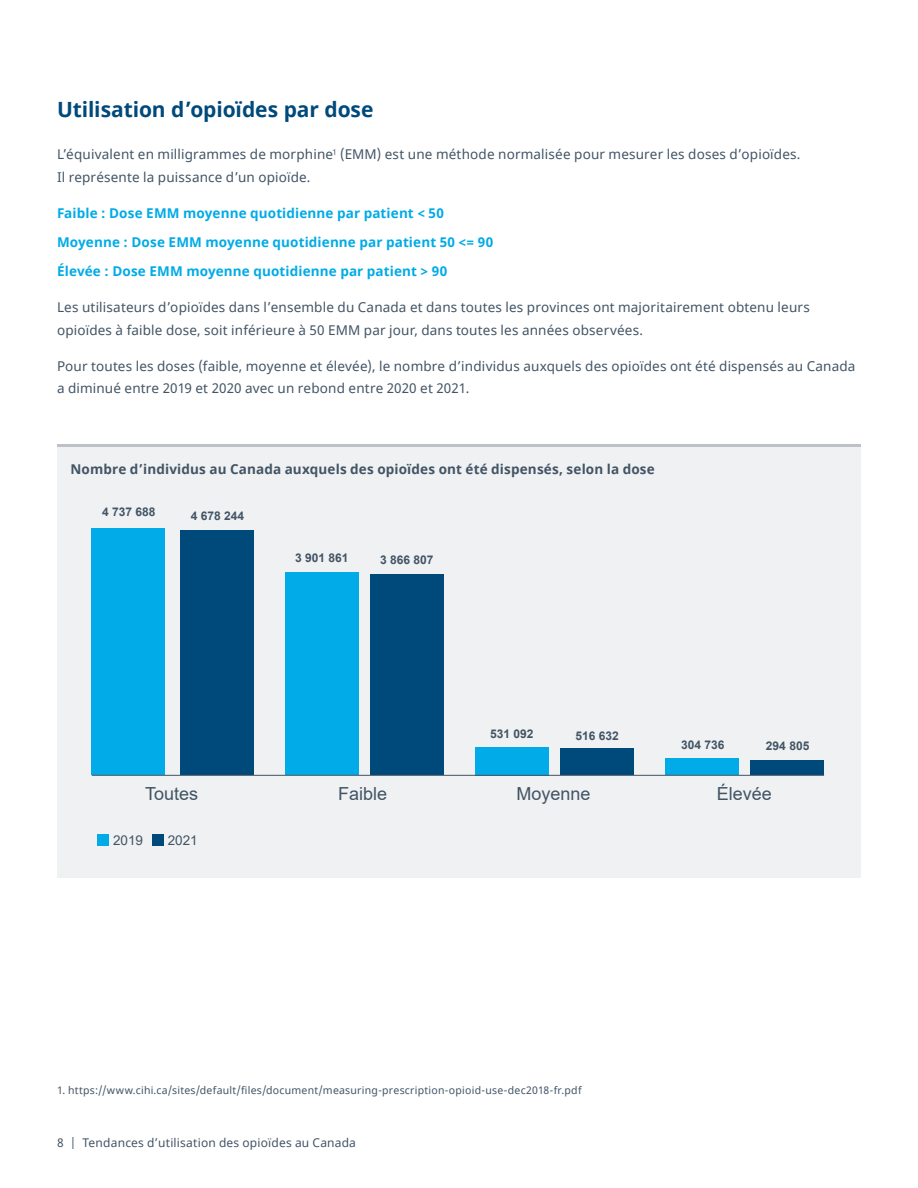
<style>
.page{position:relative;width:918px;height:1188px;background:#fff}
.page>*{position:absolute;margin:0;border:0;box-sizing:border-box;transform-origin:0 0}
.Section_heading{font:700 21px "Noto Sans";letter-spacing:-.005em;color:#00497b}
.t1{font:18px "Arial";color:#425465}
.t2{font:13.5px/22.5px "Noto Sans";letter-spacing:.01em;color:#425465}
.t3{font:700 13.5px "Noto Sans";letter-spacing:.01em;color:#00abe7}
.Chart_headline{font:700 13.5px "Noto Sans";letter-spacing:.01em;color:#425465}
.t4{font:13.5px "Arial";color:#425465}
.t5{font:700 12px "Arial";color:#425465}
.t6{font:12px "Noto Sans";letter-spacing:.015em;color:#425465}
.Body_copy_-_Space{font:10.5px "Noto Sans";letter-spacing:.025em;color:#425465}
</style>
<div class="page">
<div style="left:57px;top:444px;width:804px;height:434px;background:#f0f1f2"></div>
<hr style="left:57px;top:444px;width:804px;height:3px;background:#bfc1c8">
<div style="left:285px;top:573px;width:73px;height:202px;background:#00abe7"></div>
<div style="left:475px;top:747px;width:74px;height:28px;background:#00abe7"></div>
<div style="left:665px;top:759px;width:74px;height:16px;background:#00abe7"></div>
<div style="left:180px;top:530px;width:73px;height:245px;background:#00497b"></div>
<div style="left:370px;top:574px;width:74px;height:201px;background:#00497b"></div>
<div style="left:560px;top:749px;width:74px;height:26px;background:#00497b"></div>
<div style="left:751px;top:761px;width:73px;height:14px;background:#00497b"></div>
<div style="left:92px;top:528px;width:73px;height:247px;background:#00abe7"></div>
<hr style="left:92px;top:775px;width:732px;height:1px;background:#425465">
<div style="left:97px;top:834px;width:12px;height:11px;background:#00abe7"></div>
<div style="left:152px;top:834px;width:12px;height:11px;background:#00497b"></div>
<p class="Section_heading" style="left:57px;top:94px;width:318px">Utilisation d’opioïdes par dose</p>
<p class="t2" style="left:57px;top:144px;width:745px">L’équivalent en milligrammes de morphine<sup>1</sup> (EMM) est une méthode normalisée pour mesurer les doses d’opioïdes.<br>Il représente la puissance d’un opioïde.</p>
<p class="t3" style="left:57px;top:204px;width:388px">Faible : Dose EMM moyenne quotidienne par patient &lt; 50</p>
<p class="t3" style="left:57px;top:233px;width:438px">Moyenne : Dose EMM moyenne quotidienne par patient 50 &lt;= 90</p>
<p class="t3" style="left:57px;top:262px;width:392px">Élevée : Dose EMM moyenne quotidienne par patient &gt; 90</p>
<p class="t2" style="left:57px;top:297px;width:754px">Les utilisateurs d’opioïdes dans l’ensemble du Canada et dans toutes les provinces ont majoritairement obtenu leurs opioïdes à faible dose, soit inférieure à 50 EMM par jour, dans toutes les années observées.</p>
<p class="t2" style="left:57px;top:355px;width:800px">Pour toutes les doses (faible, moyenne et élevée), le nombre d’individus auxquels des opioïdes ont été dispensés au Canada a diminué entre 2019 et 2020 avec un rebond entre 2020 et 2021.</p>
<p class="Chart_headline" style="left:70px;top:460px;width:586px">Nombre d’individus au Canada auxquels des opioïdes ont été dispensés, selon la dose</p>
<p class="t5" style="left:102px;top:504px;width:55px">4 737 688</p>
<p class="t5" style="left:191px;top:507px;width:55px">4 678 244</p>
<p class="t5" style="left:295px;top:549px;width:55px">3 901 861</p>
<p class="t5" style="left:380px;top:551px;width:55px">3 866 807</p>
<p class="t5" style="left:490px;top:725px;width:45px">531 092</p>
<p class="t5" style="left:575px;top:727px;width:45px">516 632</p>
<p class="t5" style="left:681px;top:736px;width:45px">304 736</p>
<p class="t5" style="left:766px;top:738px;width:45px">294 805</p>
<p class="t1" style="left:145px;top:781px;width:55px">Toutes</p>
<p class="t1" style="left:338px;top:781px;width:51px">Faible</p>
<p class="t1" style="left:517px;top:781px;width:76px">Moyenne</p>
<p class="t1" style="left:717px;top:781px;width:57px">Élevée</p>
<p class="t4" style="left:113px;top:831px;width:32px">2019</p>
<p class="t4" style="left:168px;top:831px;width:32px">2021</p>
<p class="Body_copy_-_Space" style="left:57px;top:1083px;width:526px">1. https://www.cihi.ca/sites/default/files/document/measuring-prescription-opioid-use-dec2018-fr.pdf</p>
<p class="t6" style="left:57px;top:1135px;width:301px">8 | Tendances d’utilisation des opioïdes au Canada</p>
</div>
